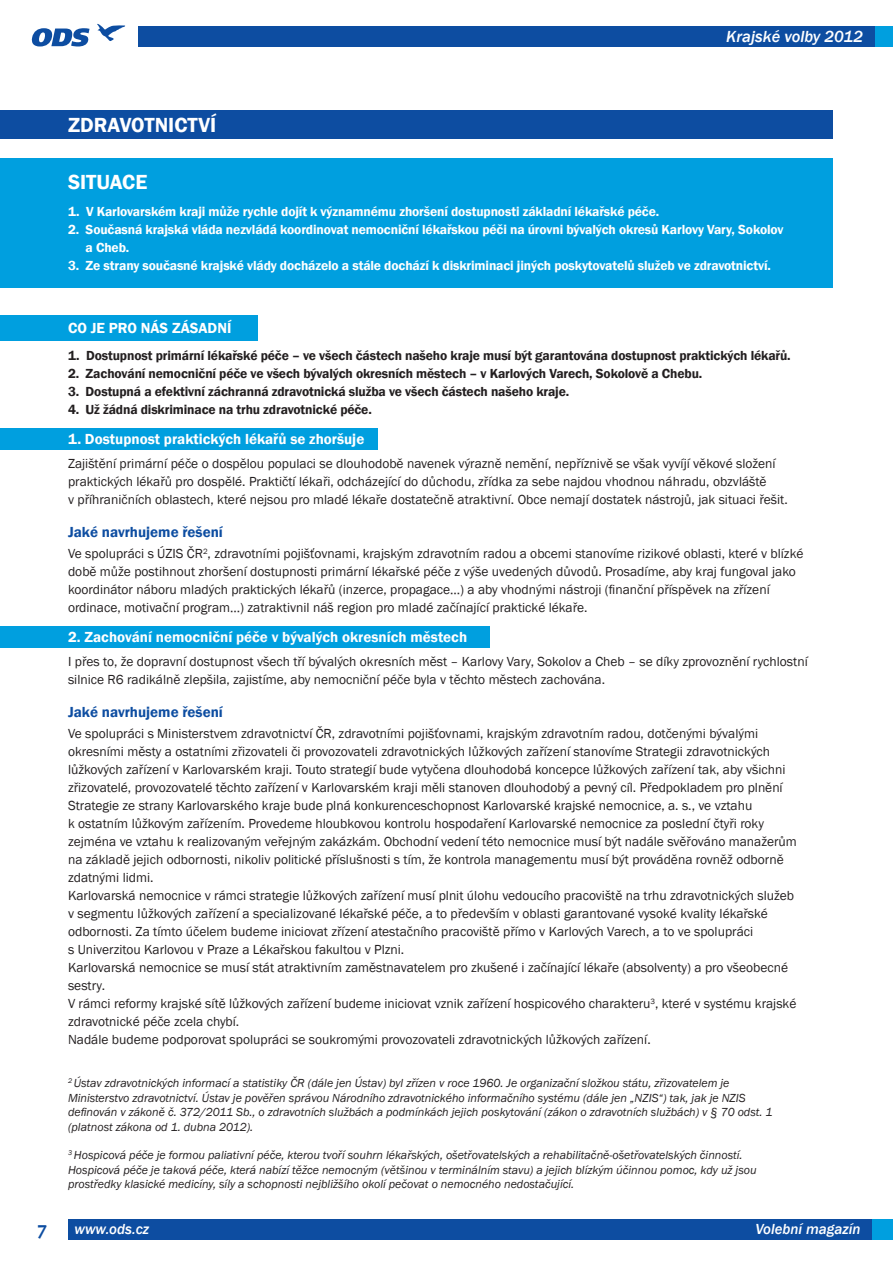
<style>
.page{position:relative;width:893px;height:1263px;background:#fff}
.page>*{position:absolute;margin:0;border:0;box-sizing:border-box;transform-origin:0 0}
.t1{font:600 21px "Franklin Gothic";color:#fff}
.t2{font:500 18px "Fedra Serif A Pro";color:#0d4da1}
.t3{font:italic 500 16.5px "Franklin Gothic";color:#fff}
.t4{font:600 15px "Franklin Gothic";color:#fff}
.t5{font:600 15px "Franklin Gothic";color:#0d4da1}
.t6{font:italic 500 15px "Franklin Gothic";color:#fff}
.t7{font:13.5px/18px "Franklin Gothic";color:#231f20}
.t8{font:600 13.5px "Franklin Gothic";letter-spacing:-.01em;color:#231f20}
.t9{font:600 13.5px/18px "Franklin Gothic";letter-spacing:-.01em;color:#fff}
.t10{font:italic 12px/14.4px "Franklin Gothic";color:#231f20}
</style>
<div class="page">
<div style="left:0;top:158px;width:832px;height:130px;background:#009fdf"></div>
<div style="left:0;top:110px;width:832px;height:29px;background:#0d4da1"></div>
<div style="left:0;top:429px;width:377px;height:21px;background:#009fdf"></div>
<div style="left:0;top:627px;width:489px;height:21px;background:#009fdf"></div>
<div style="left:0;top:315px;width:257px;height:25px;background:#009fdf"></div>
<svg style="left:31px;top:24px;width:94px;height:23px"></svg>
<div style="left:68px;top:1219px;width:812px;height:21px;background:#0d4da1"></div>
<div style="left:873px;top:1219px;width:20px;height:21px;background:#009fdf"></div>
<div style="left:138px;top:27px;width:753px;height:20px;background:#0d4da1"></div>
<div style="left:875px;top:27px;width:18px;height:20px;background:#009fdf"></div>
<h1 class="t1" style="left:68px;top:113px;width:150px">ZDRAVOTNICTVÍ</h1>
<p class="t3" style="left:726px;top:26px;width:138px">Krajské volby 2012</p>
<h1 class="t1" style="left:68px;top:170px;width:81px">SITUACE</h1>
<p class="t9" style="left:68px;top:202px;width:593px">1. V Karlovarském kraji může rychle dojít k významnému zhoršení dostupnosti základní lékařské péče.</p>
<p class="t9" style="left:86px;top:220px;width:699px;text-indent:-18px">2. Současná krajská vláda nezvládá koordinovat nemocniční lékařskou péči na úrovni bývalých okresů Karlovy Vary, Sokolov a Cheb.</p>
<p class="t9" style="left:68px;top:256px;width:704px">3. Ze strany současné krajské vlády docházelo a stále dochází k diskriminaci jiných poskytovatelů služeb ve zdravotnictví.</p>
<p class="t4" style="left:68px;top:319px;width:165px">CO JE PRO NÁS ZÁSADNÍ</p>
<p class="t8" style="left:68px;top:348px;width:724px">1. Dostupnost primární lékařské péče – ve všech částech našeho kraje musí být garantována dostupnost praktických lékařů.</p>
<p class="t8" style="left:68px;top:366px;width:636px">2. Zachování nemocniční péče ve všech bývalých okresních městech – v Karlových Varech, Sokolově a Chebu.</p>
<p class="t8" style="left:68px;top:384px;width:503px">3. Dostupná a efektivní záchranná zdravotnická služba ve všech částech našeho kraje.</p>
<p class="t8" style="left:68px;top:402px;width:305px">4. Už žádná diskriminace na trhu zdravotnické péče.</p>
<p class="t4" style="left:68px;top:430px;width:298px">1. Dostupnost praktických lékařů se zhoršuje</p>
<p class="t7" style="left:68px;top:454px;width:721px">Zajištění primární péče o dospělou populaci se dlouhodobě navenek výrazně nemění, nepříznivě se však vyvíjí věkové složení praktických lékařů pro dospělé. Praktičtí lékaři, odcházející do důchodu, zřídka za sebe najdou vhodnou náhradu, obzvláště<br>v příhraničních oblastech, které nejsou pro mladé lékaře dostatečně atraktivní. Obce nemají dostatek nástrojů, jak situaci řešit.</p>
<p class="t5" style="left:68px;top:523px;width:156px">Jaké navrhujeme řešení</p>
<p class="t7" style="left:68px;top:544px;width:737px">Ve spolupráci s ÚZIS ČR<sup>2</sup>, zdravotními pojišťovnami, krajským zdravotním radou a obcemi stanovíme rizikové oblasti, které v blízké době může postihnout zhoršení dostupnosti primární lékařské péče z výše uvedených důvodů. Prosadíme, aby kraj fungoval jako koordinátor náboru mladých praktických lékařů (inzerce, propagace…) a aby vhodnými nástroji (finanční příspěvek na zřízení ordinace, motivační program…) zatraktivnil náš region pro mladé začínající praktické lékaře.</p>
<p class="t4" style="left:68px;top:628px;width:401px">2. Zachování nemocniční péče v bývalých okresních městech</p>
<p class="t7" style="left:68px;top:652px;width:741px">I přes to, že dopravní dostupnost všech tří bývalých okresních měst – Karlovy Vary, Sokolov a Cheb – se díky zprovoznění rychlostní silnice R6 radikálně zlepšila, zajistíme, aby nemocniční péče byla v těchto městech zachována.</p>
<p class="t5" style="left:68px;top:703px;width:156px">Jaké navrhujeme řešení</p>
<p class="t7" style="left:68px;top:724px;width:730px">Ve spolupráci s Ministerstvem zdravotnictví ČR, zdravotními pojišťovnami, krajským zdravotním radou, dotčenými bývalými okresními městy a ostatními zřizovateli či provozovateli zdravotnických lůžkových zařízení stanovíme Strategii zdravotnických lůžkových zařízení v Karlovarském kraji. Touto strategií bude vytyčena dlouhodobá koncepce lůžkových zařízení tak, aby všichni zřizovatelé, provozovatelé těchto zařízení v Karlovarském kraji měli stanoven dlouhodobý a pevný cíl. Předpokladem pro plnění Strategie ze strany Karlovarského kraje bude plná konkurenceschopnost Karlovarské krajské nemocnice, a. s., ve vztahu<br>k ostatním lůžkovým zařízením. Provedeme hloubkovou kontrolu hospodaření Karlovarské nemocnice za poslední čtyři roky zejména ve vztahu k realizovaným veřejným zakázkám. Obchodní vedení této nemocnice musí být nadále svěřováno manažerům na základě jejich odbornosti, nikoliv politické příslušnosti s tím, že kontrola managementu musí být prováděna rovněž odborně zdatnými lidmi.<br>Karlovarská nemocnice v rámci strategie lůžkových zařízení musí plnit úlohu vedoucího pracoviště na trhu zdravotnických služeb v segmentu lůžkových zařízení a specializované lékařské péče, a to především v oblasti garantované vysoké kvality lékařské odbornosti. Za tímto účelem budeme iniciovat zřízení atestačního pracoviště přímo v Karlových Varech, a to ve spolupráci<br>s Univerzitou Karlovou v Praze a Lékařskou fakultou v Plzni.<br>Karlovarská nemocnice se musí stát atraktivním zaměstnavatelem pro zkušené i začínající lékaře (absolventy) a pro všeobecné sestry.<br>V rámci reformy krajské sítě lůžkových zařízení budeme iniciovat vznik zařízení hospicového charakteru<sup>3</sup>, které v systému krajské zdravotnické péče zcela chybí.<br>Nadále budeme podporovat spolupráci se soukromými provozovateli zdravotnických lůžkových zařízení.</p>
<p class="t10" style="left:68px;top:1076px;width:706px"><sup>2</sup> Ústav zdravotnických informací a statistiky ČR (dále jen Ústav) byl zřízen v roce 1960. Je organizační složkou státu, zřizovatelem je Ministerstvo zdravotnictví. Ústav je pověřen správou Národního zdravotnického informačního systému (dále jen „NZIS“) tak, jak je NZIS definován v zákoně č. 372/2011 Sb., o zdravotních službách a podmínkách jejich poskytování (zákon o zdravotních službách) v § 70 odst. 1 (platnost zákona od 1. dubna 2012).</p>
<p class="t10" style="left:68px;top:1148px;width:690px"><sup>3</sup> Hospicová péče je formou paliativní péče, kterou tvoří souhrn lékařských, ošetřovatelských a rehabilitačně-ošetřovatelských činností.<br>Hospicová péče je taková péče, která nabízí těžce nemocným (většinou v terminálním stavu) a jejich blízkým účinnou pomoc, kdy už jsou prostředky klasické medicíny, síly a schopnosti nejbližšího okolí pečovat o nemocného nedostačující.</p>
<h2 class="t2" style="left:38px;top:1218px;width:11px">7</h2>
<p class="t6" style="left:75px;top:1220px;width:76px">www.ods.cz</p>
<p class="t6" style="left:755px;top:1220px;width:107px">Volební magazín</p>
</div>
